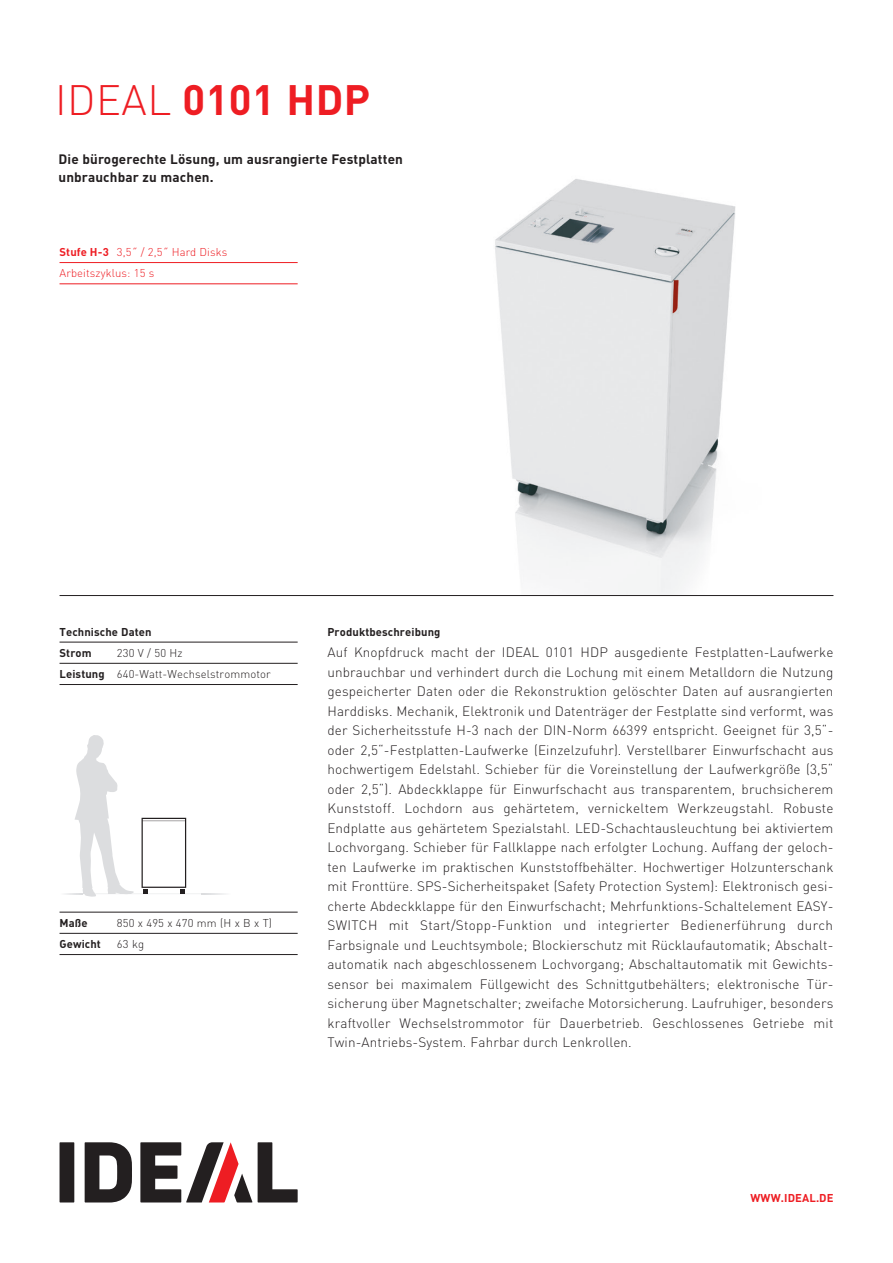
<style>
.page{position:relative;width:893px;height:1263px;background:#fff}
.page>*{position:absolute;margin:0;border:0;box-sizing:border-box;transform-origin:0 0}
.t1{font:700 42px "DIN";letter-spacing:.01em;color:#ee1d23}
.t2{font:300 13.5px/19.5px "DIN";letter-spacing:.01em;color:#231f20}
.t3{font:700 13.5px/18px "DIN";letter-spacing:.01em;color:#231f20}
.t4{font:300 11.25px "DIN";letter-spacing:.01em;color:#231f20}
.t5{font:700 11.25px "DIN";letter-spacing:.01em;color:#231f20}
.t6{font:300 11.25px "DIN";letter-spacing:.01em;color:#ee1d23}
.t7{font:700 11.25px "DIN";letter-spacing:.01em;color:#ee1d23}
.s1{font-weight:300}
.s2{font-weight:700}
</style>
<div class="page">
<div style="left:60px;top:1142px;width:14px;height:60px;background:#231f20"></div>
<svg style="left:258px;top:1142px;width:40px;height:60px"></svg>
<svg style="left:85px;top:1142px;width:47px;height:60px"></svg>
<svg style="left:140px;top:1142px;width:112px;height:60px"></svg>
<img style="left:495px;top:179px;width:241px;height:416px">
<hr style="left:60px;top:595px;width:773px;height:1px;background:#231f20">
<svg style="left:65px;top:735px;width:160px;height:162px"></svg>
<hr style="left:60px;top:642px;width:238px;height:1px;background:#231f20">
<hr style="left:60px;top:663px;width:238px;height:1px;background:#231f20">
<hr style="left:60px;top:684px;width:238px;height:1px;background:#231f20">
<hr style="left:60px;top:262px;width:238px;height:1px;background:#ee1d23">
<hr style="left:60px;top:284px;width:238px;height:1px;background:#ee1d23">
<hr style="left:60px;top:912px;width:238px;height:1px;background:#231f20">
<hr style="left:60px;top:933px;width:238px;height:1px;background:#231f20">
<hr style="left:60px;top:954px;width:238px;height:1px;background:#231f20">
<p class="t1" style="left:55px;top:72px;width:316px"><span class="s1">IDEAL</span> 0101 HDP</p>
<p class="t3" style="left:58px;top:150px;width:346px">Die bürogerechte Lösung, um ausrangierte Festplatten unbrauchbar zu machen.</p>
<p class="t6" style="left:60px;top:245px;width:169px"><span class="s2">Stufe H-3</span> 3,5˝ / 2,5˝ Hard Disks</p>
<p class="t6" style="left:60px;top:266px;width:96px">Arbeitszyklus: 15 s</p>
<p class="t5" style="left:60px;top:624px;width:94px">Technische Daten</p>
<p class="t5" style="left:60px;top:645px;width:34px">Strom</p>
<p class="t4" style="left:117px;top:646px;width:67px">230 V / 50 Hz</p>
<p class="t4" style="left:60px;top:667px;width:213px"><span class="s2">Leistung</span> 640-Watt-Wechselstrommotor</p>
<p class="t5" style="left:60px;top:915px;width:30px">Maße</p>
<p class="t4" style="left:117px;top:916px;width:157px">850 x 495 x 470 mm (H x B x T)</p>
<p class="t5" style="left:60px;top:936px;width:43px">Gewicht</p>
<p class="t4" style="left:117px;top:937px;width:29px">63 kg</p>
<p class="t5" style="left:327px;top:624px;width:115px">Produktbeschreibung</p>
<p class="t2" style="left:327px;top:642px;width:508px">Auf Knopfdruck macht der IDEAL 0101 HDP ausgediente Festplatten-Laufwerke unbrauchbar und verhindert durch die Lochung mit einem Metalldorn die Nutzung gespeicherter Daten oder die Rekonstruktion gelöschter Daten auf ausrangierten Harddisks. Mechanik, Elektronik und Datenträger der Festplatte sind verformt, was der Sicherheitsstufe H-3 nach der DIN-Norm 66399 entspricht. Geeignet für 3,5“- oder 2,5“-Festplatten-Laufwerke (Einzelzufuhr). Verstellbarer Einwurfschacht aus hochwertigem Edelstahl. Schieber für die Voreinstellung der Laufwerkgröße (3,5“ oder 2,5“). Abdeckklappe für Einwurfschacht aus transparentem, bruchsicherem Kunststoff. Lochdorn aus gehärtetem, vernickeltem Werkzeugstahl. Robuste Endplatte aus gehärtetem Spezialstahl. LED-Schachtausleuchtung bei aktiviertem Lochvorgang. Schieber für Fallklappe nach erfolgter Lochung. Auffang der geloch&shy;ten Laufwerke im praktischen Kunststoffbehälter. Hochwertiger Holzunterschank mit Fronttüre. SPS-Sicherheitspaket (Safety Protection System): Elektronisch gesi&shy;cherte Abdeckklappe für den Einwurfschacht; Mehrfunktions-Schaltelement EASY-SWITCH mit Start/Stopp-Funktion und integrierter Bedienerführung durch Farbsignale und Leuchtsymbole; Blockierschutz mit Rücklaufautomatik; Abschalt&shy;automatik nach abgeschlossenem Lochvorgang; Abschaltautomatik mit Gewichts&shy;sensor bei maximalem Füllgewicht des Schnittgutbehälters; elektronische Tür&shy;sicherung über Magnetschalter; zweifache Motorsicherung. Laufruhiger, besonders kraftvoller Wechselstrommotor für Dauerbetrieb. Geschlossenes Getriebe mit Twin-Antriebs-System. Fahrbar durch Lenkrollen.</p>
<p class="t7" style="left:750px;top:1191px;width:85px">WWW.IDEAL.DE</p>
</div>
